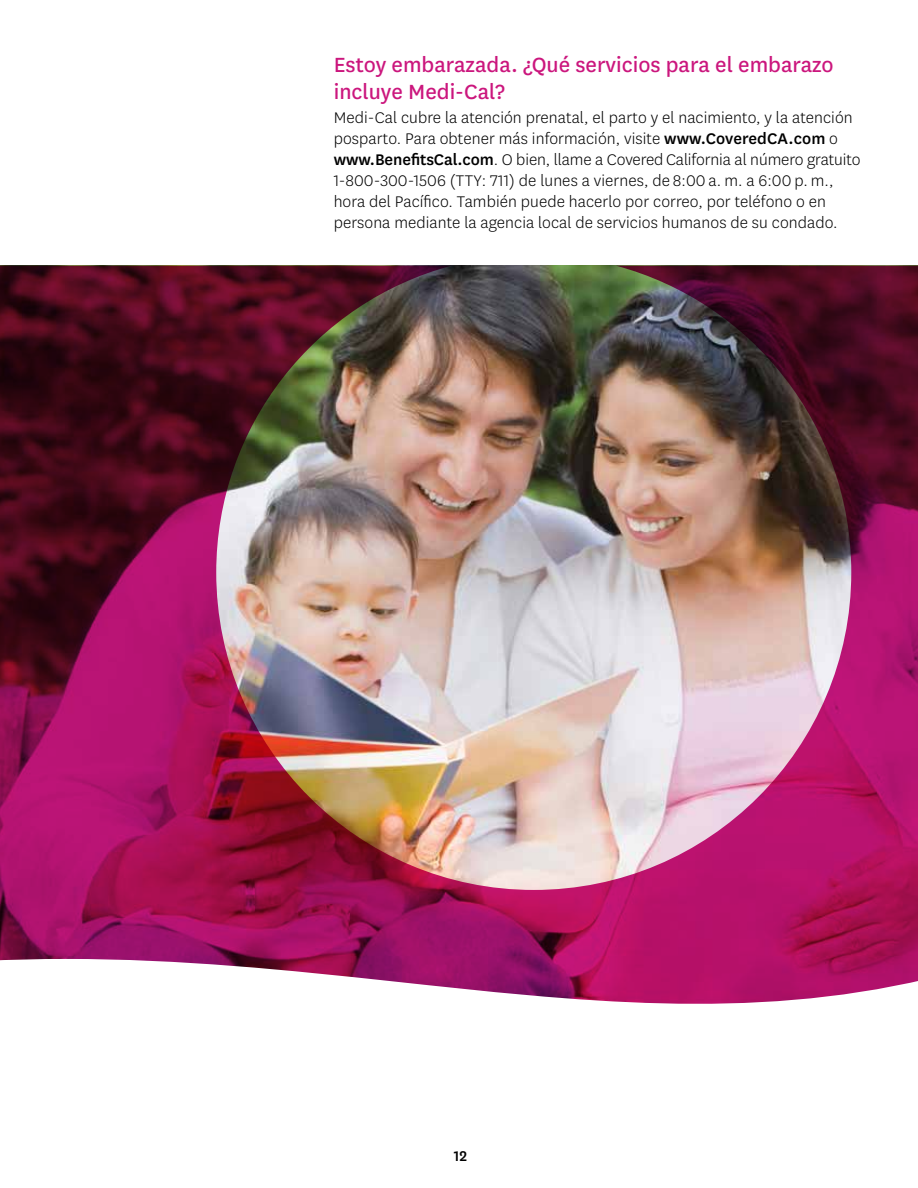
<style>
.page{position:relative;width:918px;height:1188px;background:#fff}
.page>*{position:absolute;margin:0;border:0;box-sizing:border-box;transform-origin:0 0}
.t1{font:24px/27px "Centene Sans";color:#cb167d}
.t2{font:300 18px/21px "Centene Sans";letter-spacing:.005em;color:#000}
.t3{font:500 16.5px "Centene Sans";color:#000}
.s1{font-weight:500}
</style>
<div class="page">
<img style="left:0;top:266px;width:918px;height:693px">
<svg style="left:0;top:959px;width:918px;height:45px"></svg>
<h3 class="t1" style="left:334px;top:50px;width:501px">Estoy embarazada. ¿Qué servicios para el embarazo incluye Medi‑Cal?</h3>
<p class="t2" style="left:334px;top:106px;width:528px">Medi-Cal cubre la atención prenatal, el parto y el nacimiento, y la atención posparto. Para obtener más información, visite <span class="s1">www.CoveredCA.com</span> o <span class="s1">www.BenefitsCal.com</span>. O bien, llame a Covered California al número gratuito 1-800-300-1506 (TTY: 711) de lunes a viernes, de 8:00 a. m. a 6:00 p. m., hora del Pacífico. También puede hacerlo por correo, por teléfono o en persona mediante la agencia local de servicios humanos de su condado.</p>
<p class="t3" style="left:454px;top:1145px;width:15px">12</p>
</div>
